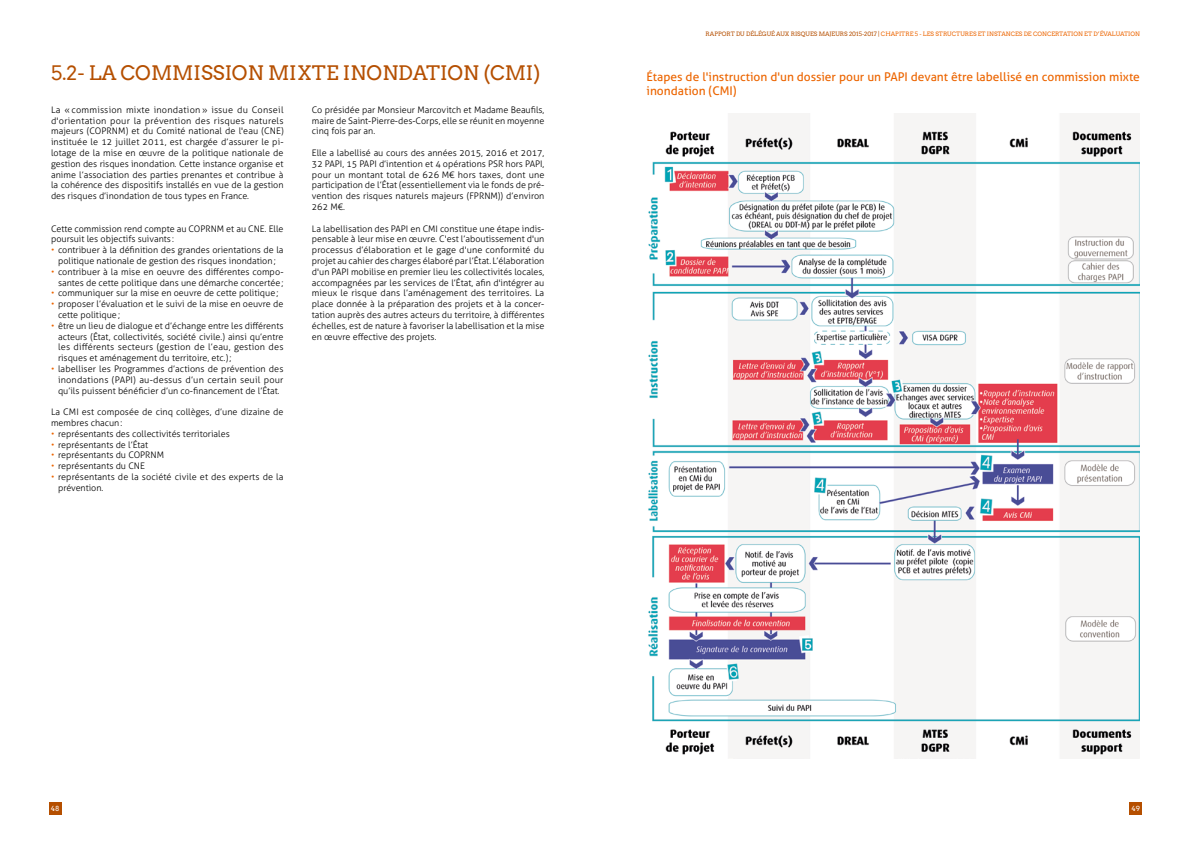
<style>
.page{position:relative;width:1191px;height:842px;background:#fff}
.page>*{position:absolute;margin:0;border:0;box-sizing:border-box;transform-origin:0 0}
.t1{font:20px "Arvo";color:#b54f00}
.t2{font:12px/14.4px "Aller";color:#ec6500}
.t3{font:300 9px/10.8px "Aller";color:#000;text-align:justify}
.t4{font:7px "Arvo";color:#fff}
.t5{font:6px "Arvo";color:#ec6500}
.s1{color:#ec6500}
.s2{color:#b54f00}
</style>
<div class="page">
<div style="left:1129px;top:802px;width:13px;height:13px;background:#b54f00"></div>
<img style="left:648px;top:113px;width:492px;height:645px">
<div style="left:49px;top:802px;width:12px;height:13px;background:#b54f00"></div>
<h1 class="t1" style="left:51px;top:62px;width:454px">5.2- LA COMMISSION MIXTE INONDATION (CMI</h1>
<h1 class="t1" style="left:533px;top:62px;width:9px">)</h1>
<p class="t3" style="left:51px;top:104px;width:234px">La « commission mixte inondation » issue du Conseil d'orientation pour la prévention des risques naturels majeurs (COPRNM) et du Comité national de l'eau (CNE) instituée le 12 juillet 2011, est chargée d’assurer le pi&shy;lotage de la mise en œuvre de la politique nationale de gestion des risques inondation. Cette instance organise et anime l’association des parties prenantes et contribue à la cohérence des dispositifs installés en vue de la gestion des risques d’inondation de tous types en France.</p>
<p class="t3" style="left:51px;top:223px;width:234px">Cette commission rend compte au COPRNM et au CNE. Elle poursuit les objectifs suivants :</p>
<p class="t3" style="left:51px;top:245px;width:234px;text-align:center"><span class="s1">•</span> contribuer à la définition des grandes orientations de la politique nationale de gestion des risques inondation;</p>
<p class="t3" style="left:51px;top:266px;width:234px;text-align:right"><span class="s1">•</span> contribuer à la mise en oeuvre des différentes compo&shy;santes de cette politique dans une démarche concertée;</p>
<p class="t3" style="left:51px;top:288px;width:229px"><span class="s1">•</span> communiquer sur la mise en oeuvre de cette politique;</p>
<p class="t3" style="left:58px;top:299px;width:227px;text-indent:-7px"><span class="s1">•</span> proposer l’évaluation et le suivi de la mise en oeuvre de cette politique;</p>
<p class="t3" style="left:58px;top:320px;width:227px;text-indent:-7px"><span class="s1">•</span> être un lieu de dialogue et d’échange entre les différents acteurs (État, collectivités, société civile.) ainsi qu’entre les différents secteurs (gestion de l’eau, gestion des risques et aménagement du territoire, etc.);</p>
<p class="t3" style="left:58px;top:363px;width:227px;text-indent:-7px"><span class="s1">•</span> labelliser les Programmes d’actions de prévention des inondations (PAPI) au-dessus d’un certain seuil pour qu’ils puissent bénéficier d’un co-financement de l’État.</p>
<p class="t3" style="left:51px;top:407px;width:234px">La CMI est composée de cinq collèges, d’une dizaine de membres chacun:</p>
<p class="t3" style="left:51px;top:428px;width:180px"><span class="s1">•</span> représentants des collectivités territoriales</p>
<p class="t3" style="left:51px;top:439px;width:99px"><span class="s1">•</span> représentants de l’État</p>
<p class="t3" style="left:51px;top:450px;width:115px"><span class="s1">•</span> représentants du COPRNM</p>
<p class="t3" style="left:51px;top:461px;width:95px"><span class="s1">•</span> représentants du CNE</p>
<p class="t3" style="left:58px;top:471px;width:227px;text-indent:-7px"><span class="s1">•</span> représentants de la société civile et des experts de la prévention.</p>
<p class="t3" style="left:312px;top:104px;width:234px">Co présidée par Monsieur Marcovitch et Madame Beaufils, maire de Saint-Pierre-des-Corps, elle se réunit en moyenne cinq fois par an.</p>
<p class="t3" style="left:312px;top:147px;width:234px">Elle a labellisé au cours des années 2015, 2016 et 2017, 32 PAPI, 15 PAPI d’intention et 4 opérations PSR hors PAPI, pour un montant total de 626 M€ hors taxes, dont une participation de l’État (essentiellement via le fonds de pré&shy;vention des risques naturels majeurs (FPRNM)) d’environ 262 M€.</p>
<p class="t3" style="left:312px;top:223px;width:234px">La labellisation des PAPI en CMI constitue une étape indis&shy;pensable à leur mise en œuvre. C'est l’aboutissement d'un processus d’élaboration et le gage d'une conformité du projet au cahier des charges élaboré par l’État. L’élaboration d'un PAPI mobilise en premier lieu les collectivités locales, accompagnées par les services de l’État, afin d'intégrer au mieux le risque dans l’aménagement des territoires. La place donnée à la préparation des projets et à la concer&shy;tation auprès des autres acteurs du territoire, à différentes échelles, est de nature à favoriser la labellisation et la mise en œuvre effective des projets.</p>
<p class="t5" style="left:705px;top:30px;width:436px"><span class="s2">RAPPORT DU DÉLÉGUÉ AUX RISQUES MAJEURS 2015-2017 |</span> CHAPITRE 5 - LES STRUCTURES ET INSTANCES DE CONCERTATION ET D’ÉVALUATION</p>
<h2 class="t2" style="left:646px;top:69px;width:495px">Étapes de l'instruction d'un dossier pour un PAPI devant être labellisé en commission mixte inondation (CMI)</h2>
<p class="t4" style="left:51px;top:805px;width:10px">48</p>
<p class="t4" style="left:1131px;top:805px;width:10px">49</p>
</div>
